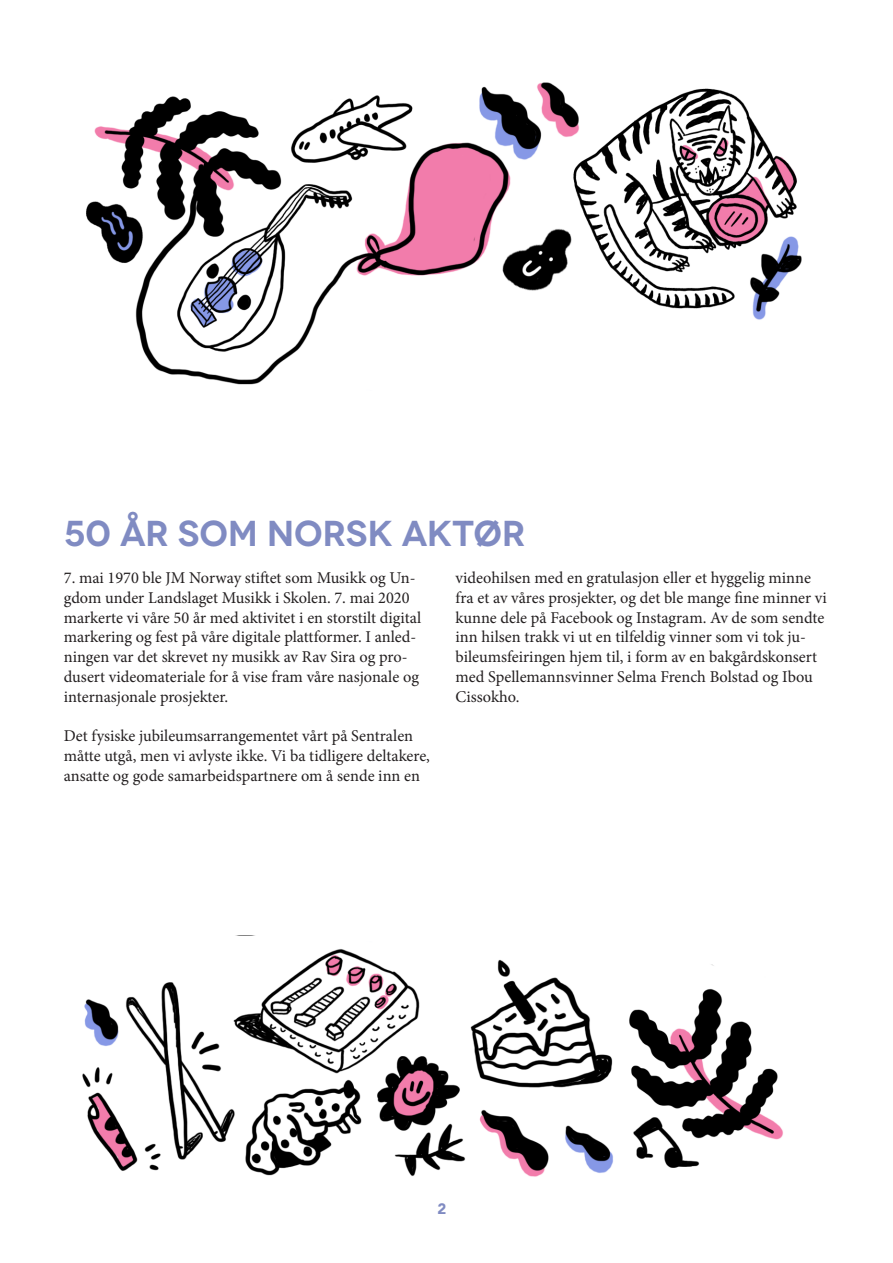
<style>
.page{position:relative;width:893px;height:1263px;background:#fff}
.page>*{position:absolute;margin:0;border:0;box-sizing:border-box;transform-origin:0 0}
.t1{font:600 36px "Novecentowide";letter-spacing:-.01em;color:#808bc2}
.t2{font:16.5px/19.8px "Minion Pro";color:#231f20}
.t3{font:900 15px "Avenir";color:#808bc2}
</style>
<div class="page">
<img style="left:86px;top:82px;width:716px;height:303px">
<img style="left:82px;top:935px;width:701px;height:242px">
<p class="t1" style="left:64px;top:512px;width:463px">50 ÅR SOM NORSK AKTØR</p>
<p class="t2" style="left:456px;top:568px;width:373px">videohilsen med en gratulasjon eller et hyggelig minne fra et av våres prosjekter, og det ble mange fine minner vi kunne dele på Facebook og Instagram. Av de som sendte inn hilsen trakk vi ut en tilfeldig vinner som vi tok ju&shy;bileumsfeiringen hjem til, i form av en bakgårdskonsert med Spellemannsvinner Selma French Bolstad og Ibou Cissokho.</p>
<p class="t2" style="left:64px;top:568px;width:359px">7. mai 1970 ble JM Norway stiftet som Musikk og Un&shy;gdom under Landslaget Musikk i Skolen. 7. mai 2020 markerte vi våre 50 år med aktivitet i en storstilt digital markering og fest på våre digitale plattformer. I anled&shy;ningen var det skrevet ny musikk av Rav Sira og pro&shy;dusert videomateriale for å vise fram våre nasjonale og internasjonale prosjekter.</p>
<p class="t2" style="left:64px;top:726px;width:368px">Det fysiske jubileumsarrangementet vårt på Sentralen måtte utgå, men vi avlyste ikke. Vi ba tidligere deltakere, ansatte og gode samarbeidspartnere om å sende inn en</p>
<p class="t3" style="left:437px;top:1196px;width:10px">2</p>
</div>
